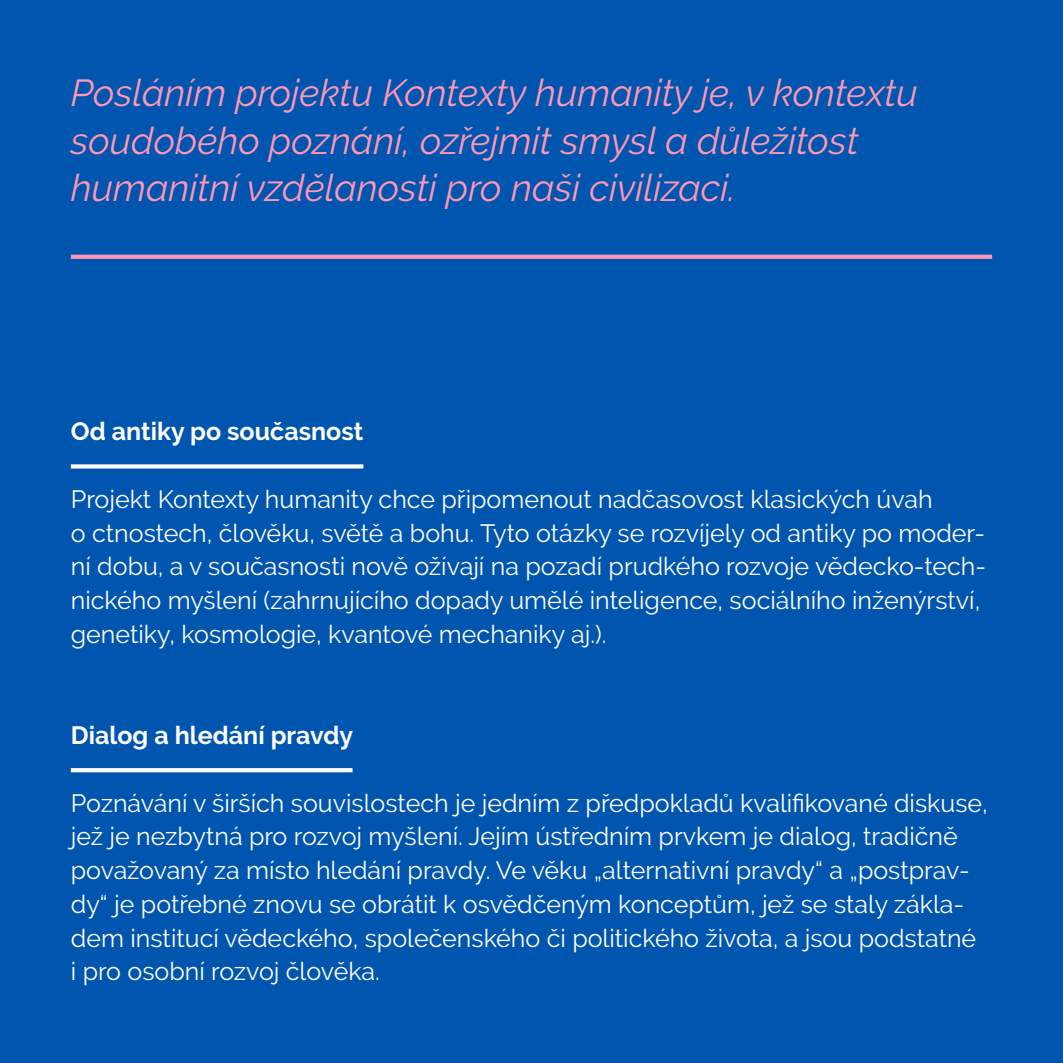
<style>
.page{position:relative;width:1063px;height:1063px;background:#0055af}
.page>*{position:absolute;margin:0;border:0;box-sizing:border-box;transform-origin:0 0}
.ruzova_kurziva_uvodn{font:italic 37.5px/47.5px "Raleway";color:#ff96b4}
.Bodytext{font:25px/33.8px "Raleway";color:#fff}
.nadpis{font:700 25px "Raleway";color:#fff}
</style>
<div class="page">
<div style="left:71px;top:464px;width:292px;height:5px;background:#fff"></div>
<svg style="left:71px;top:768px;width:282px;height:4px"></svg>
<svg style="left:71px;top:255px;width:921px;height:4px;background:#f894b3"></svg>
<p class="ruzova_kurziva_uvodn" style="left:71px;top:69px;width:849px">Posláním projektu Kontexty humanity je, v kontextu soudobého poznání, ozřejmit smysl a důležitost humanitní vzdělanosti pro naši civilizaci.</p>
<p class="nadpis" style="left:71px;top:417px;width:294px">Od antiky po současnost</p>
<p class="Bodytext" style="left:71px;top:482px;width:917px">Projekt Kontexty humanity chce připomenout nadčasovost klasických úvah<br>o ctnostech, člověku, světě a bohu. Tyto otázky se rozvíjely od antiky po moder&shy;ní dobu, a v současnosti nově ožívají na pozadí prudkého rozvoje vědecko-tech&shy;nického myšlení (zahrnujícího dopady umělé inteligence, sociálního inženýrství, genetiky, kosmologie, kvantové mechaniky aj.).</p>
<p class="nadpis" style="left:71px;top:721px;width:284px">Dialog a hledání pravdy</p>
<p class="Bodytext" style="left:71px;top:786px;width:918px">Poznávání v širších souvislostech je jedním z předpokladů kvalifikované diskuse, jež je nezbytná pro rozvoj myšlení. Jejím ústředním prvkem je dialog, tradičně považovaný za místo hledání pravdy. Ve věku „alternativní pravdy“ a „postprav&shy;dy“ je potřebné znovu se obrátit k osvědčeným konceptům, jež se staly zákla&shy;dem institucí vědeckého, společenského či politického života, a jsou podstatné i pro osobní rozvoj člověka.</p>
</div>
